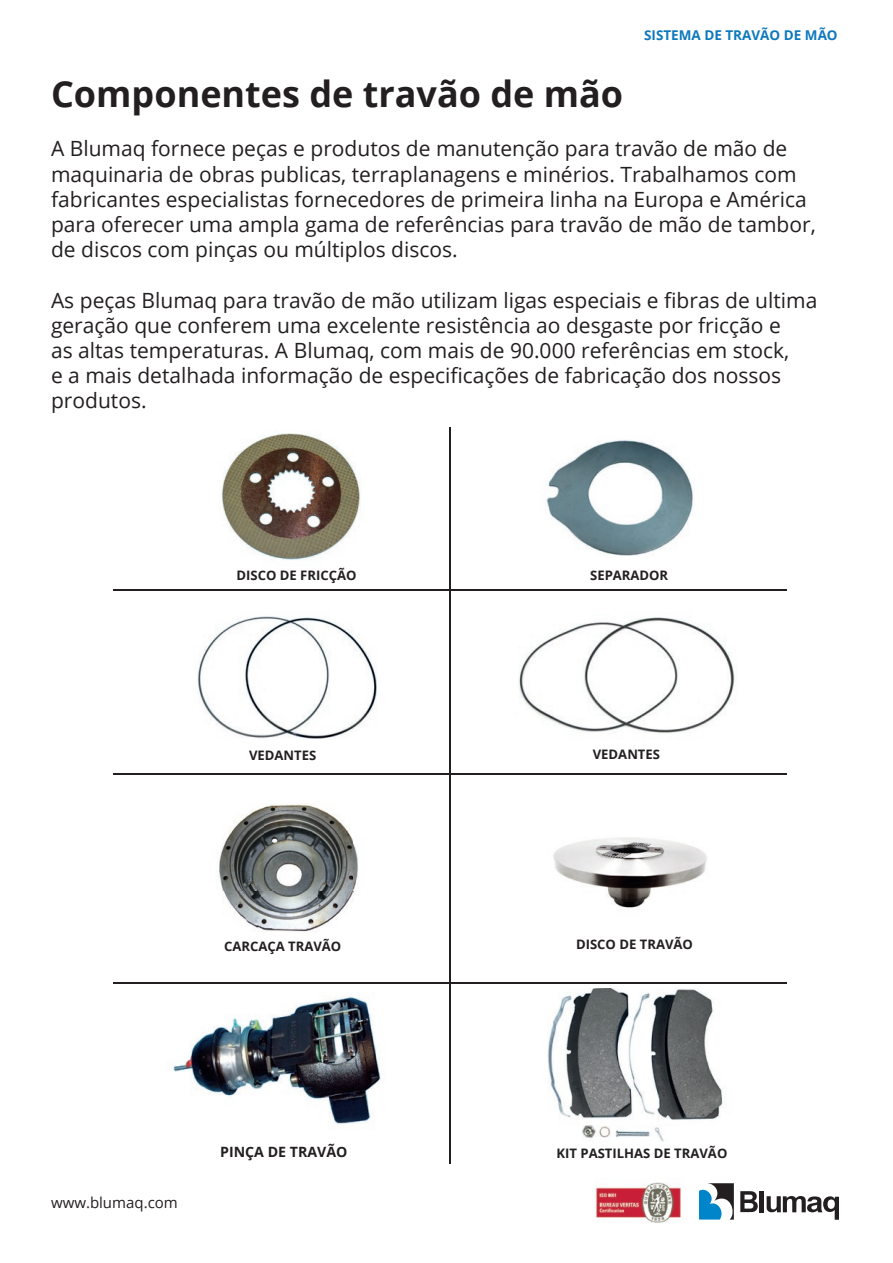
<style>
.page{position:relative;width:893px;height:1263px;background:#fff}
.page>*{position:absolute;margin:0;border:0;box-sizing:border-box;transform-origin:0 0}
.t1{font:700 36px "Open Sans";color:#231f20}
.t2{font:21px/25.2px "Open Sans";color:#231f20}
.t3{font:15px "Open Sans";color:#231f20}
.t4{font:700 14.1px "Open Sans";color:#231f20}
.t5{font:700 13.5px "Open Sans";color:#0d78bd}
.t6{font:700 13.05px "Open Sans";color:#231f20}
</style>
<div class="page">
<hr style="left:449px;top:427px;width:1px;height:162px;background:#231f20">
<hr style="left:113px;top:589px;width:337px;height:1px;background:#231f20">
<hr style="left:450px;top:589px;width:337px;height:1px;background:#231f20">
<hr style="left:449px;top:590px;width:1px;height:183px;background:#231f20">
<hr style="left:113px;top:773px;width:337px;height:1px;background:#231f20">
<hr style="left:450px;top:773px;width:337px;height:1px;background:#231f20">
<hr style="left:449px;top:774px;width:1px;height:208px;background:#231f20">
<hr style="left:113px;top:982px;width:337px;height:1px;background:#231f20">
<hr style="left:450px;top:982px;width:337px;height:1px;background:#231f20">
<hr style="left:449px;top:983px;width:1px;height:180px;background:#231f20">
<div style="left:759px;top:1191px;width:5px;height:21px;background:#231f20"></div>
<svg style="left:699px;top:1183px;width:59px;height:36px"></svg>
<svg style="left:767px;top:1196px;width:72px;height:24px"></svg>
<img style="left:596px;top:1182px;width:85px;height:40px">
<img style="left:519px;top:617px;width:216px;height:117px">
<img style="left:173px;top:996px;width:208px;height:128px">
<img style="left:221px;top:433px;width:139px;height:127px">
<img style="left:545px;top:440px;width:148px;height:116px">
<img style="left:197px;top:616px;width:180px;height:123px">
<img style="left:219px;top:804px;width:139px;height:128px">
<img style="left:553px;top:837px;width:154px;height:71px">
<img style="left:547px;top:988px;width:176px;height:154px">
<h1 class="t1" style="left:51px;top:69px;width:574px">Componentes de travão de mão</h1>
<p class="t5" style="left:644px;top:26px;width:195px">SISTEMA DE TRAVÃO DE MÃO</p>
<p class="t2" style="left:51px;top:136px;width:766px">A Blumaq fornece peças e produtos de manutenção para travão de mão de maquinaria de obras publicas, terraplanagens e minérios. Trabalhamos com fabricantes especialistas fornecedores de primeira linha na Europa e América para oferecer uma ampla gama de referências para travão de mão de tambor, de discos com pinças ou múltiplos discos.</p>
<p class="t2" style="left:51px;top:287px;width:768px">As peças Blumaq para travão de mão utilizam ligas especiais e fibras de ultima geração que conferem uma excelente resistência ao desgaste por fricção e<br>as altas temperaturas. A Blumaq, com mais de 90.000 referências em stock,<br>e a mais detalhada informação de especificações de fabricação dos nossos produtos.</p>
<p class="t6" style="left:237px;top:566px;width:121px">DISCO DE FRICÇÃO</p>
<p class="t6" style="left:249px;top:746px;width:69px">VEDANTES</p>
<p class="t6" style="left:224px;top:937px;width:119px">CARCAÇA TRAVÃO</p>
<p class="t3" style="left:51px;top:1192px;width:128px">www.blumaq.com</p>
<p class="t4" style="left:220px;top:1142px;width:129px">PINÇA DE TRAVÃO</p>
<p class="t6" style="left:590px;top:566px;width:80px">SEPARADOR</p>
<p class="t6" style="left:593px;top:745px;width:69px">VEDANTES</p>
<p class="t6" style="left:576px;top:935px;width:118px">DISCO DE TRAVÃO</p>
<p class="t6" style="left:556px;top:1144px;width:172px">KIT PASTILHAS DE TRAVÃO</p>
</div>
